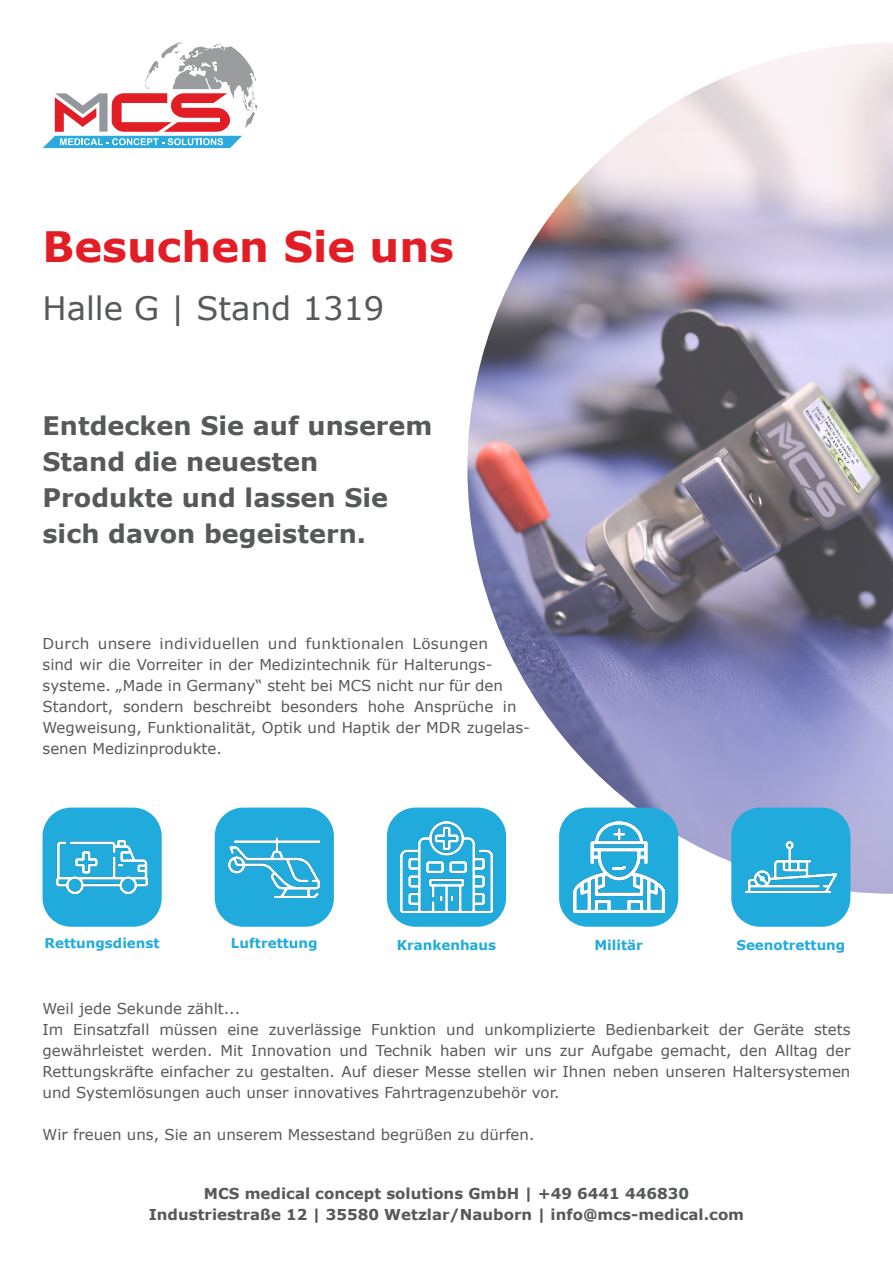
<style>
.page{position:relative;width:893px;height:1263px;background:#fff}
.page>*{position:absolute;margin:0;border:0;box-sizing:border-box;transform-origin:0 0}
.t1{font:700 41.85px "Verdana";color:#e31d26}
.t2{font:32.25px "Verdana";color:#57585a}
.t3{font:700 25.5px/36px "Verdana";color:#57585a}
.t4{font:15px/21px "Verdana";color:#57585a}
.t5{font:700 15px/21px "Verdana";color:#57585a;text-align:center}
.t6{font:700 13.5px "Verdana";color:#21abdd}
</style>
<div class="page">
<img style="left:467px;top:43px;width:426px;height:851px">
<svg style="left:43px;top:43px;width:214px;height:105px"></svg>
<div style="left:387px;top:807px;width:119px;height:120px;background:#21abdd;border-radius:29px"></div>
<img style="left:401px;top:821px;width:91px;height:92px">
<div style="left:559px;top:807px;width:119px;height:120px;background:#21abdd;border-radius:29px"></div>
<img style="left:573px;top:821px;width:91px;height:92px">
<div style="left:43px;top:807px;width:119px;height:120px;background:#21abdd;border-radius:29px"></div>
<img style="left:56px;top:840px;width:92px;height:54px">
<div style="left:215px;top:807px;width:119px;height:120px;background:#21abdd;border-radius:29px"></div>
<img style="left:229px;top:837px;width:91px;height:60px">
<div style="left:731px;top:807px;width:119px;height:120px;background:#21abdd;border-radius:29px"></div>
<img style="left:745px;top:841px;width:91px;height:52px">
<h1 class="t1" style="left:43px;top:217px;width:413px">Besuchen Sie uns</h1>
<h2 class="t2" style="left:43px;top:286px;width:343px">Halle G | Stand 1319</h2>
<h3 class="t3" style="left:43px;top:407px;width:391px">Entdecken Sie auf unserem<br>Stand die neuesten<br>Produkte und lassen Sie sich davon begeistern.</h3>
<p class="t4" style="left:43px;top:633px;width:489px">Durch unsere individuellen und funktionalen Lösungen<br>sind wir die Vorreiter in der Medizintechnik für Halterungs&shy;systeme. „Made in Germany“ steht bei MCS nicht nur für den Standort, sondern beschreibt besonders hohe Ansprüche in Wegweisung, Funktionalität, Optik und Haptik der MDR zugelas&shy;senen Medizinprodukte.</p>
<p class="t6" style="left:45px;top:934px;width:117px">Rettungsdienst</p>
<p class="t6" style="left:231px;top:934px;width:88px">Luftrettung</p>
<p class="t6" style="left:397px;top:935px;width:101px">Krankenhaus</p>
<p class="t6" style="left:594px;top:935px;width:50px">Militär</p>
<p class="t6" style="left:736px;top:935px;width:110px">Seenotrettung</p>
<p class="t4" style="left:43px;top:998px;width:809px">Weil jede Sekunde zählt...<br>Im Einsatzfall müssen eine zuverlässige Funktion und unkomplizierte Bedienbarkeit der Geräte stets gewährleistet werden. Mit Innovation und Technik haben wir uns zur Aufgabe gemacht, den Alltag der Rettungskräfte einfacher zu gestalten. Auf dieser Messe stellen wir Ihnen neben unseren Haltersystemen und Systemlösungen auch unser innovatives Fahrtragenzubehör vor.</p>
<p class="t4" style="left:43px;top:1124px;width:493px">Wir freuen uns, Sie an unserem Messestand begrüßen zu dürfen.</p>
<p class="t5" style="left:149px;top:1183px;width:597px">MCS medical concept solutions GmbH | +49 6441 446830<br>Industriestraße 12 | 35580 Wetzlar/Nauborn | info@mcs-medical.com</p>
</div>
